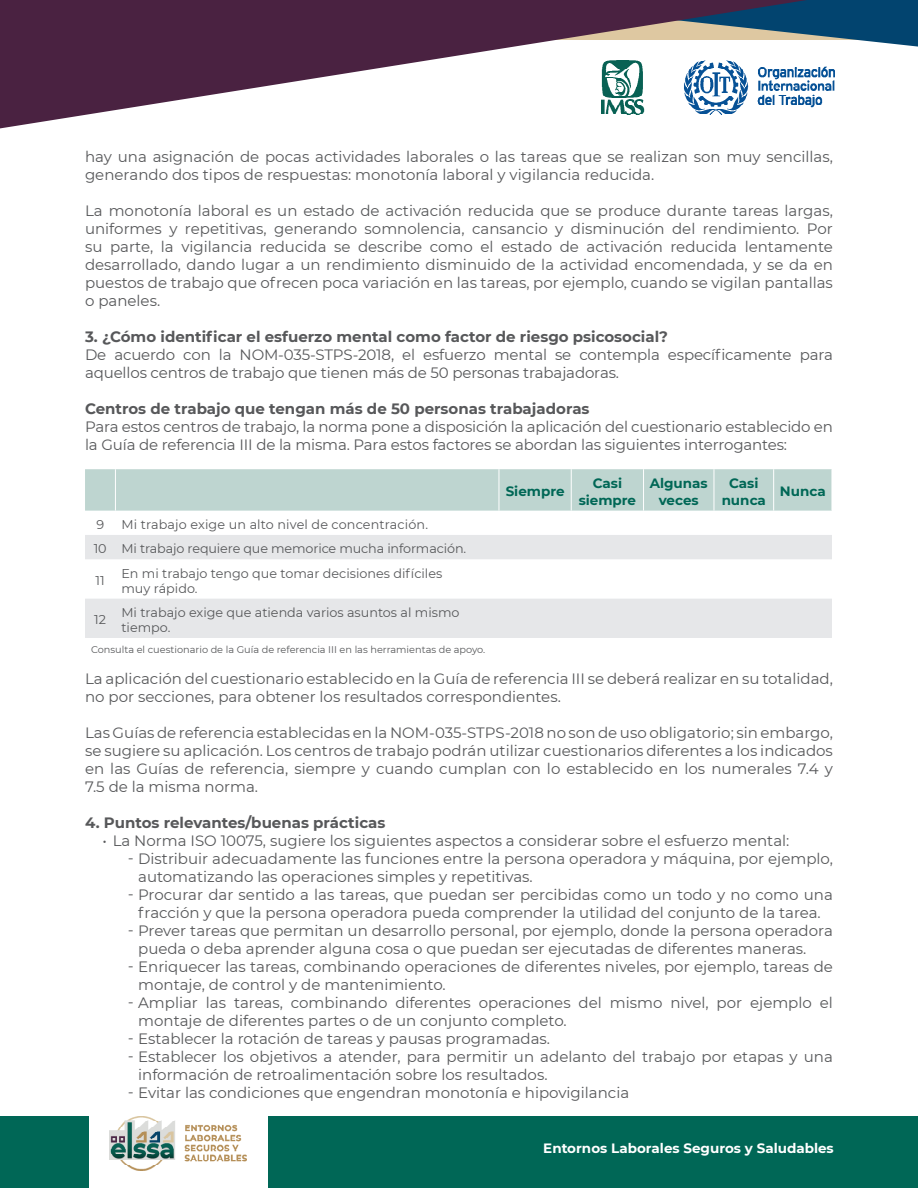
<style>
.page{position:relative;width:918px;height:1188px;background:#fff}
.page>*{position:absolute;margin:0;border:0;box-sizing:border-box;transform-origin:0 0}
.t1{font:15px/18px "Montserrat";color:#57585a}
.t2{font:700 15px "Montserrat";color:#57585a}
.t3{font:700 13.5px/16.2px "Montserrat";color:#006756;text-align:center}
.t4{font:700 13.5px "Montserrat";color:#fff}
.t5{font:12.75px/15px "Montserrat";color:#57585a}
.t6{font:9.75px "Montserrat";color:#57585a}
</style>
<div class="page">
<div style="left:268px;top:1116px;width:650px;height:72px;background:#006756"></div>
<div style="left:0;top:1116px;width:88px;height:72px;background:#006756"></div>
<svg style="left:0;top:0;width:918px;height:129px"></svg>
<img style="left:110px;top:1116px;width:136px;height:54px">
<div style="left:85px;top:469px;width:747px;height:42px;background:#bed5d0"></div>
<svg style="left:85px;top:535px;width:747px;height:103px;fill:#e6e7e9"></svg>
<hr style="left:115px;top:469px;width:1px;height:42px;background:#fff">
<hr style="left:499px;top:469px;width:1px;height:42px;background:#fff">
<hr style="left:571px;top:469px;width:1px;height:42px;background:#fff">
<hr style="left:643px;top:469px;width:1px;height:42px;background:#fff">
<hr style="left:714px;top:469px;width:1px;height:42px;background:#fff">
<hr style="left:773px;top:469px;width:1px;height:42px;background:#fff">
<p class="t1" style="left:85px;top:147px;width:749px">hay una asignación de pocas actividades laborales o las tareas que se realizan son muy sencillas, generando dos tipos de respuestas: monotonía laboral y vigilancia reducida.</p>
<p class="t1" style="left:85px;top:201px;width:749px;text-align:justify">La monotonía laboral es un estado de activación reducida que se produce durante tareas largas, uniformes y repetitivas, generando somnolencia, cansancio y disminución del rendimiento. Por su parte, la vigilancia reducida se describe como el estado de activación reducida lentamente desarrollado, dando lugar a un rendimiento disminuido de la actividad encomendada, y se da en puestos de trabajo que ofrecen poca variación en las tareas, por ejemplo, cuando se vigilan pantallas o paneles.</p>
<p class="t2" style="left:85px;top:326px;width:585px">3. ¿Cómo identificar el esfuerzo mental como factor de riesgo psicosocial?</p>
<p class="t1" style="left:85px;top:345px;width:749px">De acuerdo con la NOM-035-STPS-2018, el esfuerzo mental se contempla específicamente para aquellos centros de trabajo que tienen más de 50 personas trabajadoras.</p>
<p class="t2" style="left:85px;top:398px;width:506px">Centros de trabajo que tengan más de 50 personas trabajadoras</p>
<p class="t1" style="left:85px;top:417px;width:749px">Para estos centros de trabajo, la norma pone a disposición la aplicación del cuestionario establecido en la Guía de referencia III de la misma. Para estos factores se abordan las siguientes interrogantes:</p>
<p class="t3" style="left:506px;top:483px;width:60px">Siempre</p>
<p class="t3" style="left:579px;top:475px;width:59px">Casi siempre</p>
<p class="t3" style="left:650px;top:475px;width:59px">Algunas veces</p>
<p class="t3" style="left:722px;top:475px;width:46px">Casi nunca</p>
<p class="t3" style="left:780px;top:483px;width:47px">Nunca</p>
<p class="t5" style="left:96px;top:516px;width:9px">9</p>
<p class="t5" style="left:94px;top:512px;width:374px;line-height:24.3px;text-indent:28px">Mi trabajo exige un alto nivel de concentración.<br>10 Mi trabajo requiere que memorice mucha información.</p>
<p class="t5" style="left:96px;top:573px;width:11px">11</p>
<p class="t5" style="left:121px;top:565px;width:322px">En mi trabajo tengo que tomar decisiones difíciles muy rápido.</p>
<p class="t5" style="left:94px;top:612px;width:13px">12</p>
<p class="t5" style="left:121px;top:604px;width:340px">Mi trabajo exige que atienda varios asuntos al mismo tiempo.</p>
<p class="t6" style="left:91px;top:643px;width:396px">Consulta el cuestionario de la Guía de referencia III en las herramientas de apoyo.</p>
<p class="t1" style="left:85px;top:669px;width:749px">La aplicación del cuestionario establecido en la Guía de referencia III se deberá realizar en su totalidad, no por secciones, para obtener los resultados correspondientes.</p>
<p class="t1" style="left:85px;top:723px;width:749px;text-align:justify">Las Guías de referencia establecidas en la NOM-035-STPS-2018 no son de uso obligatorio; sin embargo, se sugiere su aplicación. Los centros de trabajo podrán utilizar cuestionarios diferentes a los indicados en las Guías de referencia, siempre y cuando cumplan con lo establecido en los numerales 7.4 y 7.5 de la misma norma.</p>
<p class="t2" style="left:85px;top:812px;width:302px">4. Puntos relevantes/buenas prácticas</p>
<p class="t1" style="left:102px;top:831px;width:688px">• La Norma ISO 10075, sugiere los siguientes aspectos a considerar sobre el esfuerzo mental:</p>
<p class="t1" style="left:128px;top:849px;width:707px">ٳ Distribuir adecuadamente las funciones entre la persona operadora y máquina, por ejemplo,</p>
<p class="t1" style="left:138px;top:867px;width:396px">automatizando las operaciones simples y repetitivas.</p>
<p class="t1" style="left:128px;top:885px;width:706px">ٳ Procurar dar sentido a las tareas, que puedan ser percibidas como un todo y no como una</p>
<p class="t1" style="left:138px;top:903px;width:684px">fracción y que la persona operadora pueda comprender la utilidad del conjunto de la tarea.</p>
<p class="t1" style="left:128px;top:921px;width:706px">ٳ Prever tareas que permitan un desarrollo personal, por ejemplo, donde la persona operadora</p>
<p class="t1" style="left:138px;top:939px;width:670px">pueda o deba aprender alguna cosa o que puedan ser ejecutadas de diferentes maneras.</p>
<p class="t1" style="left:128px;top:957px;width:706px">ٳ Enriquecer las tareas, combinando operaciones de diferentes niveles, por ejemplo, tareas de</p>
<p class="t1" style="left:138px;top:975px;width:309px">montaje, de control y de mantenimiento.</p>
<p class="t1" style="left:128px;top:993px;width:706px">ٳ Ampliar las tareas, combinando diferentes operaciones del mismo nivel, por ejemplo el</p>
<p class="t1" style="left:138px;top:1011px;width:430px">montaje de diferentes partes o de un conjunto completo.</p>
<p class="t1" style="left:128px;top:1029px;width:424px">ٳ Establecer la rotación de tareas y pausas programadas.</p>
<p class="t1" style="left:128px;top:1047px;width:706px">ٳ Establecer los objetivos a atender, para permitir un adelanto del trabajo por etapas y una</p>
<p class="t1" style="left:138px;top:1065px;width:411px">información de retroalimentación sobre los resultados.</p>
<p class="t1" style="left:128px;top:1083px;width:503px">ٳ Evitar las condiciones que engendran monotonía e hipovigilancia</p>
<p class="t4" style="left:543px;top:1138px;width:292px">Entornos Laborales Seguros y Saludables</p>
</div>
